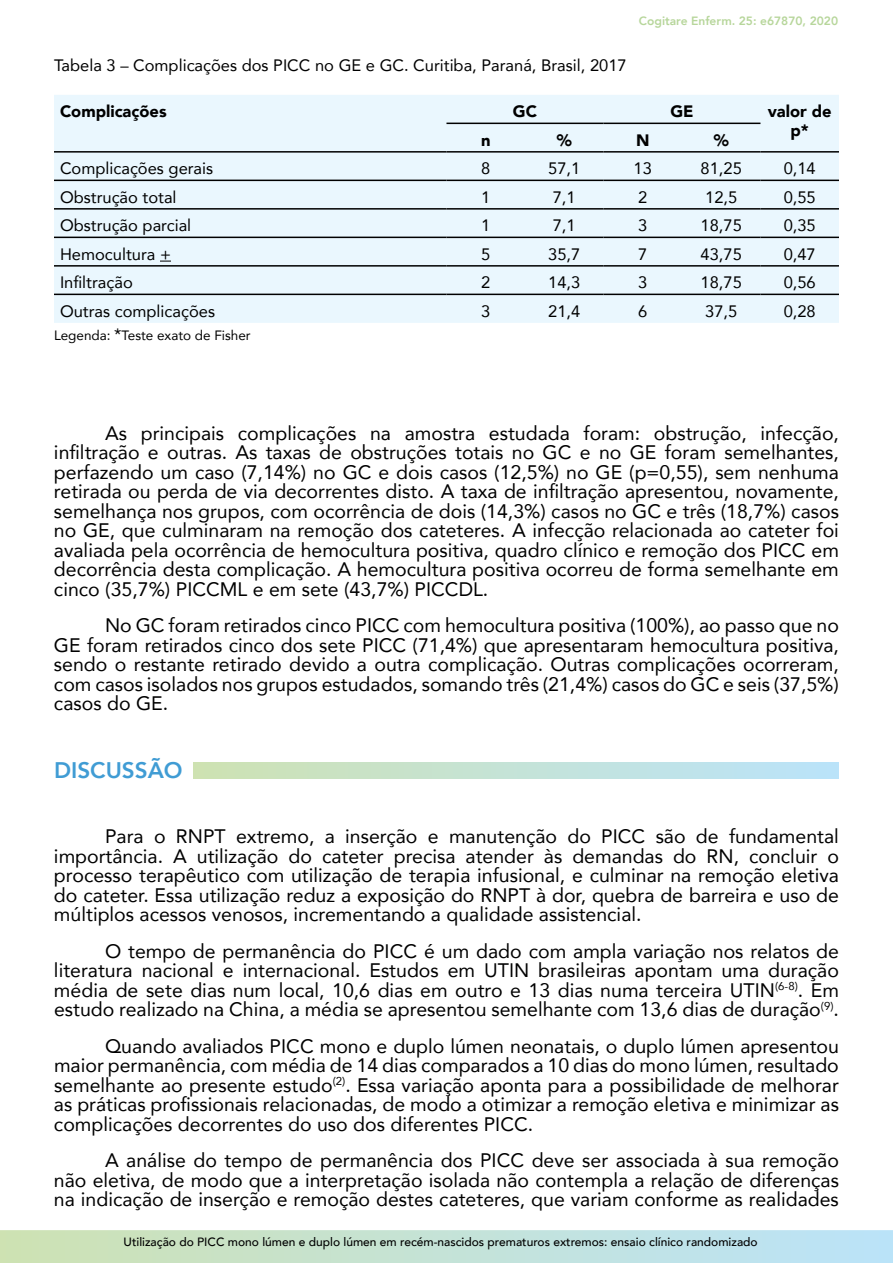
<style>
.page{position:relative;width:893px;height:1263px;background:#fff}
.page>*{position:absolute;margin:0;border:0;box-sizing:border-box;transform-origin:0 0}
.t1{font:800 22.5px "Avenir";color:#409cd4}
.t2{font:19.5px/19.5px "Avenir";color:#000;text-align:justify}
.t3{font:16.5px "Avenir";color:#000}
.t4{font:900 16.5px/18.8px "Avenir";color:#000;text-align:center}
.t5{font:13.5px "Avenir";color:#000}
.t6{font:500 12px "Avenir";color:#000}
.t7{font:800 12px "Avenir";color:#b7d69b}
.s1{font-size:16.5px}
</style>
<div class="page">
<svg style="left:0;top:1230px;width:893px;height:33px;background:#c4e2d6"></svg>
<div style="left:54px;top:95px;width:785px;height:228px;background:#eaf7fe"></div>
<hr style="left:446px;top:123px;width:79px;height:1px;background:#000">
<hr style="left:525px;top:123px;width:78px;height:1px;background:#000">
<hr style="left:603px;top:123px;width:79px;height:1px;background:#000">
<hr style="left:682px;top:123px;width:78px;height:1px;background:#000">
<hr style="left:54px;top:151px;width:392px;height:2px;background:#000">
<hr style="left:446px;top:151px;width:79px;height:2px;background:#000">
<hr style="left:525px;top:151px;width:78px;height:2px;background:#000">
<hr style="left:603px;top:151px;width:79px;height:2px;background:#000">
<hr style="left:682px;top:151px;width:78px;height:2px;background:#000">
<hr style="left:760px;top:151px;width:79px;height:2px;background:#000">
<hr style="left:54px;top:180px;width:392px;height:1px;background:#000">
<hr style="left:446px;top:180px;width:79px;height:1px;background:#000">
<hr style="left:525px;top:180px;width:78px;height:1px;background:#000">
<hr style="left:603px;top:180px;width:79px;height:1px;background:#000">
<hr style="left:682px;top:180px;width:78px;height:1px;background:#000">
<hr style="left:760px;top:180px;width:79px;height:1px;background:#000">
<hr style="left:54px;top:208px;width:392px;height:2px;background:#000">
<hr style="left:446px;top:208px;width:79px;height:2px;background:#000">
<hr style="left:525px;top:208px;width:78px;height:2px;background:#000">
<hr style="left:603px;top:208px;width:79px;height:2px;background:#000">
<hr style="left:682px;top:208px;width:78px;height:2px;background:#000">
<hr style="left:760px;top:208px;width:79px;height:2px;background:#000">
<hr style="left:54px;top:237px;width:392px;height:1px;background:#000">
<hr style="left:446px;top:237px;width:79px;height:1px;background:#000">
<hr style="left:525px;top:237px;width:78px;height:1px;background:#000">
<hr style="left:603px;top:237px;width:79px;height:1px;background:#000">
<hr style="left:682px;top:237px;width:78px;height:1px;background:#000">
<hr style="left:760px;top:237px;width:79px;height:1px;background:#000">
<hr style="left:54px;top:265px;width:392px;height:2px;background:#000">
<hr style="left:446px;top:265px;width:79px;height:2px;background:#000">
<hr style="left:525px;top:265px;width:78px;height:2px;background:#000">
<hr style="left:603px;top:265px;width:79px;height:2px;background:#000">
<hr style="left:682px;top:265px;width:78px;height:2px;background:#000">
<hr style="left:760px;top:265px;width:79px;height:2px;background:#000">
<hr style="left:54px;top:294px;width:392px;height:1px;background:#000">
<hr style="left:446px;top:294px;width:79px;height:1px;background:#000">
<hr style="left:525px;top:294px;width:78px;height:1px;background:#000">
<hr style="left:603px;top:294px;width:79px;height:1px;background:#000">
<hr style="left:682px;top:294px;width:78px;height:1px;background:#000">
<hr style="left:760px;top:294px;width:79px;height:1px;background:#000">
<div style="left:193px;top:762px;width:646px;height:16px;background:linear-gradient(to right,#cee2b2,#bae3fb)"></div>
<p class="t7" style="left:639px;top:12px;width:201px">Cogitare Enferm. 25: e67870, 2020</p>
<p class="t3" style="left:54px;top:52px;width:574px">Tabela 3 – Complicações dos PICC no GE e GC. Curitiba, Paraná, Brasil, 2017</p>
<p class="t4" style="left:60px;top:102px;width:108px">Complicações</p>
<p class="t4" style="left:513px;top:102px;width:26px">GC</p>
<p class="t4" style="left:670px;top:102px;width:25px">GE</p>
<p class="t4" style="left:768px;top:102px;width:65px">valor de p*</p>
<p class="t4" style="left:481px;top:130px;width:11px">n</p>
<p class="t4" style="left:557px;top:130px;width:16px">%</p>
<p class="t4" style="left:636px;top:130px;width:15px">N</p>
<p class="t4" style="left:714px;top:130px;width:16px">%</p>
<p class="t3" style="left:60px;top:155px;width:155px">Complicações gerais</p>
<p class="t3" style="left:481px;top:155px;width:11px">8</p>
<p class="t3" style="left:548px;top:155px;width:34px">57,1</p>
<p class="t3" style="left:634px;top:155px;width:20px">13</p>
<p class="t3" style="left:701px;top:155px;width:43px">81,25</p>
<p class="t3" style="left:784px;top:155px;width:34px">0,14</p>
<p class="t3" style="left:60px;top:184px;width:118px">Obstrução total</p>
<p class="t3" style="left:481px;top:184px;width:11px">1</p>
<p class="t3" style="left:553px;top:184px;width:24px">7,1</p>
<p class="t3" style="left:638px;top:184px;width:11px">2</p>
<p class="t3" style="left:705px;top:184px;width:34px">12,5</p>
<p class="t3" style="left:784px;top:184px;width:34px">0,55</p>
<p class="t3" style="left:60px;top:212px;width:133px">Obstrução parcial</p>
<p class="t3" style="left:481px;top:212px;width:11px">1</p>
<p class="t3" style="left:553px;top:212px;width:24px">7,1</p>
<p class="t3" style="left:638px;top:212px;width:11px">3</p>
<p class="t3" style="left:701px;top:212px;width:43px">18,75</p>
<p class="t3" style="left:784px;top:212px;width:34px">0,35</p>
<p class="t3" style="left:60px;top:241px;width:112px">Hemocultura +</p>
<p class="t3" style="left:481px;top:241px;width:11px">5</p>
<p class="t3" style="left:548px;top:241px;width:34px">35,7</p>
<p class="t3" style="left:638px;top:241px;width:11px">7</p>
<p class="t3" style="left:701px;top:241px;width:43px">43,75</p>
<p class="t3" style="left:784px;top:241px;width:34px">0,47</p>
<p class="t3" style="left:60px;top:269px;width:74px">Infiltração</p>
<p class="t3" style="left:481px;top:269px;width:11px">2</p>
<p class="t3" style="left:548px;top:269px;width:34px">14,3</p>
<p class="t3" style="left:638px;top:269px;width:11px">3</p>
<p class="t3" style="left:701px;top:269px;width:43px">18,75</p>
<p class="t3" style="left:784px;top:269px;width:34px">0,56</p>
<p class="t3" style="left:60px;top:298px;width:157px">Outras complicações</p>
<p class="t3" style="left:481px;top:298px;width:11px">3</p>
<p class="t3" style="left:548px;top:298px;width:34px">21,4</p>
<p class="t3" style="left:638px;top:298px;width:11px">6</p>
<p class="t3" style="left:705px;top:298px;width:34px">37,5</p>
<p class="t3" style="left:784px;top:298px;width:34px">0,28</p>
<p class="t5" style="left:54px;top:324px;width:198px">Legenda: <span class="s1">*</span>Teste exato de Fisher</p>
<p class="t2" style="left:54px;top:423px;width:786px;text-indent:51px">As principais complicações na amostra estudada foram: obstrução, infecção, infiltração e outras. As taxas de obstruções totais no GC e no GE foram semelhantes, perfazendo um caso (7,14%) no GC e dois casos (12,5%) no GE (p=0,55), sem nenhuma retirada ou perda de via decorrentes disto. A taxa de infiltração apresentou, novamente, semelhança nos grupos, com ocorrência de dois (14,3%) casos no GC e três (18,7%) casos no GE, que culminaram na remoção dos cateteres. A infecção relacionada ao cateter foi avaliada pela ocorrência de hemocultura positiva, quadro clínico e remoção dos PICC em decorrência desta complicação. A hemocultura positiva ocorreu de forma semelhante em cinco (35,7%) PICCML e em sete (43,7%) PICCDL.</p>
<p class="t2" style="left:54px;top:615px;width:786px;text-indent:51px">No GC foram retirados cinco PICC com hemocultura positiva (100%), ao passo que no GE foram retirados cinco dos sete PICC (71,4%) que apresentaram hemocultura positiva, sendo o restante retirado devido a outra complicação. Outras complicações ocorreram, com casos isolados nos grupos estudados, somando três (21,4%) casos do GC e seis (37,5%) casos do GE.</p>
<p class="t1" style="left:54px;top:753px;width:130px">DISCUSSÃO</p>
<p class="t2" style="left:54px;top:826px;width:786px;text-indent:51px">Para o RNPT extremo, a inserção e manutenção do PICC são de fundamental importância. A utilização do cateter precisa atender às demandas do RN, concluir o processo terapêutico com utilização de terapia infusional, e culminar na remoção eletiva do cateter. Essa utilização reduz a exposição do RNPT à dor, quebra de barreira e uso de múltiplos acessos venosos, incrementando a qualidade assistencial.</p>
<p class="t2" style="left:54px;top:941px;width:787px;text-indent:51px">O tempo de permanência do PICC é um dado com ampla variação nos relatos de literatura nacional e internacional. Estudos em UTIN brasileiras apontam uma duração média de sete dias num local, 10,6 dias em outro e 13 dias numa terceira UTIN<sup>(6-8)</sup>. Em estudo realizado na China, a média se apresentou semelhante com 13,6 dias de duração<sup>(9)</sup>.</p>
<p class="t2" style="left:54px;top:1036px;width:786px;text-indent:51px">Quando avaliados PICC mono e duplo lúmen neonatais, o duplo lúmen apresentou maior permanência, com média de 14 dias comparados a 10 dias do mono lúmen, resultado semelhante ao presente estudo<sup>(2)</sup>. Essa variação aponta para a possibilidade de melhorar as práticas profissionais relacionadas, de modo a otimizar a remoção eletiva e minimizar as complicações decorrentes do uso dos diferentes PICC.</p>
<p class="t2" style="left:54px;top:1150px;width:786px;text-indent:51px">A análise do tempo de permanência dos PICC deve ser associada à sua remoção não eletiva, de modo que a interpretação isolada não contempla a relação de diferenças na indicação de inserção e remoção destes cateteres, que variam conforme as realidades</p>
<p class="t6" style="left:124px;top:1232px;width:636px">Utilização do PICC mono lúmen e duplo lúmen em recém-nascidos prematuros extremos: ensaio clínico randomizado</p>
</div>
